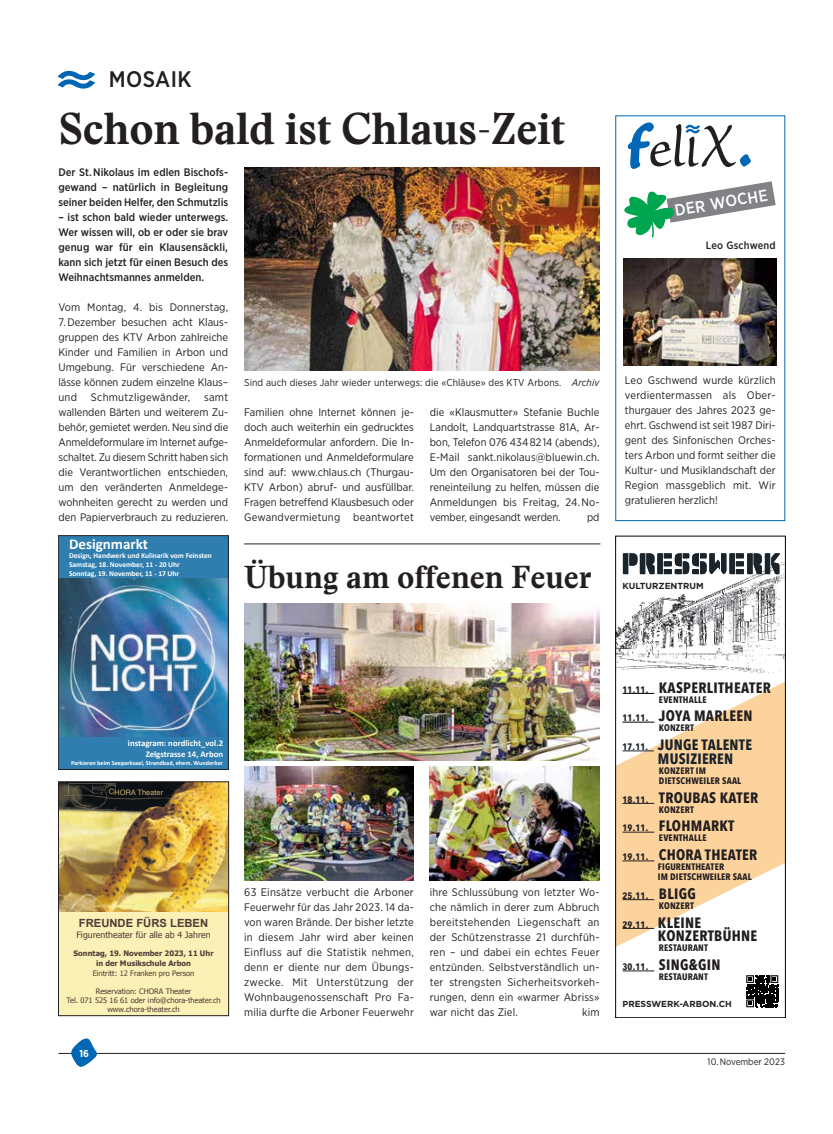
<style>
.page{position:relative;width:833px;height:1134px;background:#fff}
.page>*{position:absolute;margin:0;border:0;box-sizing:border-box;transform-origin:0 0}
.t1{font:700 43.75px "Stanley";letter-spacing:-.01em;color:#231f20}
.t2{font:700 31.25px "Stanley";letter-spacing:-.005em;color:#231f20}
.t3{font:500 22.5px "Gotham Narrow";letter-spacing:.015em;color:#231f20}
.t4{font:500 16.25px "Gotham Narrow";color:#fff}
.t5{font:700 15px "Avenir Next Condensed";letter-spacing:.02em;color:#231f20}
.t6{font:700 15px/13.8px "Avenir Next Condensed";letter-spacing:.015em;color:#1a242a}
.t7{font:700 15px "Calibri";color:#fff}
.t8{font:700 11.25px "Arial";color:#513c38}
.t9{font:11px/15px "Gotham Narrow";letter-spacing:.005em;color:#231f20;text-align:justify}
.t10{font:500 11px/15px "Gotham Narrow";color:#231f20;text-align:justify}
.t11{font:500 10.62px "Gotham Narrow";letter-spacing:.02em;color:#231f20}
.t12{font:10px "Gotham Narrow";letter-spacing:.01em;color:#231f20}
.t13{font:700 10px "Gotham Narrow";color:#fff}
.t14{font:700 9.38px/10px "Avenir Next Condensed";letter-spacing:.02em;color:#231f20}
.t15{font:9.38px "Gotham Narrow";color:#231f20}
.t16{font:700 8.75px/10.5px "Calibri";color:#fff;text-align:right}
.t17{font:700 8.75px "Gotham";color:#231f20}
.t18{font:8.75px "Tahoma";color:#513c38}
.t19{font:7.5px/9px "Tahoma";color:#513c38;text-align:center}
.t20{font:700 7.5px/9px "Calibri";color:#fff}
.t21{font:700 7.5px/9.8px "Tahoma";color:#513c38;text-align:center}
.t22{font:7.5px "Helvetica";color:#c8ac6b}
.t23{font:700 6.25px "Calibri";color:#fff}
.s1{font-style:italic}
.s2{font-size:9.38px}
.s3{font-size:15px}
</style>
<div class="page">
<svg style="left:58px;top:70px;width:37px;height:19px"></svg>
<hr style="left:58px;top:1053px;width:727px;height:1px;background:#231f20">
<svg style="left:70px;top:1038px;width:28px;height:29px"></svg>
<svg style="left:628px;top:122px;width:123px;height:47px"></svg>
<svg style="left:624px;top:181px;width:151px;height:57px"></svg>
<img style="left:244px;top:604px;width:355px;height:157px">
<img style="left:244px;top:168px;width:355px;height:203px">
<hr style="left:244px;top:544px;width:356px;height:1px;background:#231f20">
<img style="left:624px;top:259px;width:153px;height:107px">
<img style="left:244px;top:767px;width:170px;height:114px">
<img style="left:430px;top:767px;width:169px;height:114px">
<svg style="left:617px;top:683px;width:166px;height:263px;fill:#fdd39d"></svg>
<img style="left:617px;top:563px;width:166px;height:111px">
<svg style="left:623px;top:553px;width:157px;height:21px"></svg>
<svg style="left:746px;top:975px;width:33px;height:33px"></svg>
<svg style="left:746px;top:975px;width:32px;height:32px"></svg>
<div style="left:615px;top:536px;width:170px;height:482px;border:1px solid #000"></div>
<hr style="left:622px;top:693px;width:32px;height:1px;background:#000">
<hr style="left:622px;top:722px;width:32px;height:1px;background:#000">
<hr style="left:622px;top:751px;width:32px;height:1px;background:#1a242a">
<hr style="left:622px;top:803px;width:32px;height:1px;background:#231f20">
<hr style="left:622px;top:832px;width:32px;height:1px;background:#231f20">
<hr style="left:622px;top:861px;width:32px;height:1px;background:#231f20">
<hr style="left:622px;top:899px;width:32px;height:1px;background:#231f20">
<hr style="left:622px;top:928px;width:32px;height:1px;background:#231f20">
<hr style="left:622px;top:971px;width:32px;height:1px;background:#231f20">
<div style="left:58px;top:536px;width:170px;height:234px;background:#2f7eaf"></div>
<img style="left:60px;top:579px;width:166px;height:157px">
<div style="left:58px;top:536px;width:170px;height:234px;border:1px solid #231f20"></div>
<img style="left:60px;top:783px;width:167px;height:129px">
<div style="left:58px;top:912px;width:171px;height:104px;background:#f9f1b5"></div>
<img style="left:69px;top:783px;width:47px;height:27px">
<svg style="left:64px;top:795px;width:5px;height:11px"></svg>
<img style="left:69px;top:795px;width:108px;height:11px">
<div style="left:58px;top:781px;width:171px;height:235px;border:1px solid #231f20"></div>
<h3 class="t3" style="left:109px;top:65px;width:84px">MOSAIK</h3>
<h1 class="t1" style="left:58px;top:103px;width:508px">Schon bald ist Chlaus-Zeit</h1>
<p class="t10" style="left:58px;top:164px;width:171px">Der St. Nikolaus im edlen Bischofs&shy;gewand – natürlich in Begleitung seiner beiden Helfer, den Schmutzlis</p>
<p class="t10" style="left:58px;top:209px;width:171px">– ist schon bald wieder unterwegs.<br>Wer wissen will, ob er oder sie brav genug war für ein Klausensäckli, kann sich jetzt für einen Besuch des Weihnachtsmannes anmelden.</p>
<p class="t9" style="left:58px;top:299px;width:171px">Vom Montag, 4. bis Donnerstag,</p>
<p class="t9" style="left:58px;top:314px;width:171px">7. Dezember besuchen acht Klaus&shy;gruppen des KTV Arbon zahlreiche Kinder und Familien in Arbon und Umgebung. Für verschiedene An&shy;lässe können zudem einzelne Klaus– und</p>
<p class="t12" style="left:244px;top:376px;width:357px">Sind auch dieses Jahr wieder unterwegs: die «Chläuse» des KTV Arbons. <span class="s1">Archiv</span></p>
<p class="t9" style="left:91px;top:389px;width:101px">Schmutzligewänder,</p>
<p class="t9" style="left:58px;top:389px;width:171px;text-indent:146px">samt wallenden Bärten und weiterem Zu&shy;behör, gemietet werden. Neu sind die Anmeldeformulare im Internet aufge&shy;schaltet. Zu diesem Schritt haben sich die Verantwortlichen entschieden, um den veränderten Anmeldege&shy;wohnheiten gerecht zu werden und den Papierverbrauch zu reduzieren.</p>
<p class="t9" style="left:244px;top:404px;width:171px">Familien ohne Internet können je&shy;doch auch weiterhin ein gedrucktes Anmeldeformular anfordern. Die In&shy;formationen und Anmeldeformulare sind auf: www.chlaus.ch (Thurgau-KTV Arbon) abruf- und ausfüllbar.<br>Fragen betreffend Klausbesuch oder Gewandvermietung beantwortet</p>
<p class="t9" style="left:430px;top:404px;width:171px">die «Klausmutter» Stefanie Buchle Landolt, Landquartstrasse 81A, Ar&shy;bon, Telefon 076 434 82 14 (abends), E-Mail sankt.nikolaus@bluewin.ch.<br>Um den Organisatoren bei der Tou&shy;reneinteilung zu helfen, müssen die Anmeldungen bis Freitag, 24. No&shy;vember, eingesandt werden.</p>
<p class="t9" style="left:587px;top:509px;width:14px">pd</p>
<h3 class="t7" style="left:69px;top:534px;width:81px">Designmarkt</h3>
<p class="t20" style="left:69px;top:551px;width:144px">Design, Handwerk und Kulinarik vom Feinsten<br>Samstag, 18. November, 11 - 20 Uhr<br>Sonntag, 19. November, 11 - 17 Uhr</p>
<h2 class="t2" style="left:244px;top:560px;width:349px">Übung am offenen Feuer</h2>
<h3 class="t4" style="left:673px;top:200px;width:96px;rotate:-9deg">DER WOCHE</h3>
<p class="t11" style="left:705px;top:238px;width:71px">Leo Gschwend</p>
<p class="t9" style="left:625px;top:372px;width:152px">Leo Gschwend wurde kürzlich verdientermassen als Ober&shy;thurgauer des Jahres 2023 ge&shy;ehrt. Gschwend ist seit 1987 Diri&shy;gent des Sinfonischen Orches&shy;ters Arbon und formt seither die Kultur- und Musiklandschaft der Region massgeblich mit. Wir gratulieren herzlich!</p>
<p class="t17" style="left:622px;top:580px;width:83px">KULTURZENTRUM</p>
<p class="t16" style="left:128px;top:738px;width:97px">instagram: nordlicht_vol.2<br>Zelgstrasse 14, Arbon</p>
<p class="t23" style="left:71px;top:759px;width:154px">Parkieren beim Seeparksaal, Strandbad, ehem. Wunderbar</p>
<p class="t22" style="left:109px;top:786px;width:56px;rotate:1deg">CHORA Theater</p>
<p class="t8" style="left:79px;top:915px;width:131px">FREUNDE FÜRS LEBEN</p>
<p class="t18" style="left:76px;top:929px;width:136px">Figurentheater für alle ab 4 Jahren</p>
<p class="t21" style="left:74px;top:948px;width:141px">Sonntag, 19. November 2023, 11 Uhr in der Musikschule Arbon</p>
<p class="t19" style="left:93px;top:968px;width:103px">Eintritt: 12 Franken pro Person</p>
<p class="t19" style="left:66px;top:986px;width:156px">Reservation: CHORA Theater<br>Tel. 071 525 16 61 oder info@chora-theater.ch www.chora-theater.ch</p>
<p class="t13" style="left:79px;top:1047px;width:11px">16</p>
<p class="t9" style="left:244px;top:884px;width:171px">63 Einsätze verbucht die Arboner Feuerwehr für das Jahr 2023. 14 da&shy;von waren Brände. Der bisher letzte in diesem Jahr wird aber keinen Einfluss auf die Statistik nehmen, denn er diente nur dem Übungs&shy;zwecke. Mit Unterstützung der Wohnbaugenossenschaft Pro Fa&shy;milia durfte die Arboner Feuerwehr</p>
<p class="t9" style="left:430px;top:884px;width:171px">ihre Schlussübung von letzter Wo&shy;che nämlich in derer zum Abbruch bereitstehenden Liegenschaft an der Schützenstrasse 21 durchfüh&shy;ren – und dabei ein echtes Feuer entzünden. Selbstverständlich un&shy;ter strengsten Sicherheitsvorkeh&shy;rungen, denn ein «warmer Abriss» war nicht das Ziel.</p>
<p class="t9" style="left:582px;top:1004px;width:19px">kim</p>
<h3 class="t5" style="left:622px;top:678px;width:150px"><span class="s2">11.11.</span> KASPERLITHEATER</h3>
<p class="t14" style="left:659px;top:694px;width:49px">EVENTHALLE</p>
<h3 class="t5" style="left:622px;top:707px;width:131px"><span class="s2">11.11.</span> JOYA MARLEEN</h3>
<p class="t14" style="left:659px;top:723px;width:36px">KONZERT</p>
<h3 class="t6" style="left:658px;top:738px;width:96px;text-indent:-35px"><span class="s2">17.11.</span> JUNGE TALENTE<br>MUSIZIEREN</h3>
<p class="t14" style="left:659px;top:766px;width:84px">KONZERT IM<br>DIETSCHWEILER SAAL</p>
<h3 class="t5" style="left:622px;top:788px;width:137px"><span class="s2">18.11.</span> TROUBAS KATER</h3>
<p class="t14" style="left:659px;top:804px;width:36px">KONZERT</p>
<h3 class="t5" style="left:622px;top:817px;width:113px"><span class="s2">19.11.</span> FLOHMARKT</h3>
<p class="t14" style="left:659px;top:833px;width:49px">EVENTHALLE</p>
<h3 class="t5" style="left:622px;top:846px;width:136px"><span class="s2">19.11.</span> CHORA THEATER</h3>
<p class="t14" style="left:658px;top:862px;width:95px">FIGURENTHEATER<br>IM DIETSCHWEILER SAAL</p>
<p class="t14" style="left:622px;top:891px;width:75px;text-align:right">25.11. <span class="s3">BLIGG<br></span>KONZERT</p>
<p class="t14" style="left:622px;top:919px;width:80px">29.11. <span class="s3">KLEINE</span></p>
<h3 class="t5" style="left:658px;top:927px;width:101px">KONZERTBÜHNE</h3>
<p class="t14" style="left:659px;top:943px;width:51px">RESTAURANT</p>
<h3 class="t5" style="left:622px;top:956px;width:100px"><span class="s2">30.11.</span> SING&amp;GIN</h3>
<p class="t14" style="left:659px;top:972px;width:51px">RESTAURANT</p>
<p class="t17" style="left:622px;top:999px;width:111px">PRESSWERK-ARBON.CH</p>
<p class="t15" style="left:707px;top:1056px;width:79px">10. November 2023</p>
</div>
